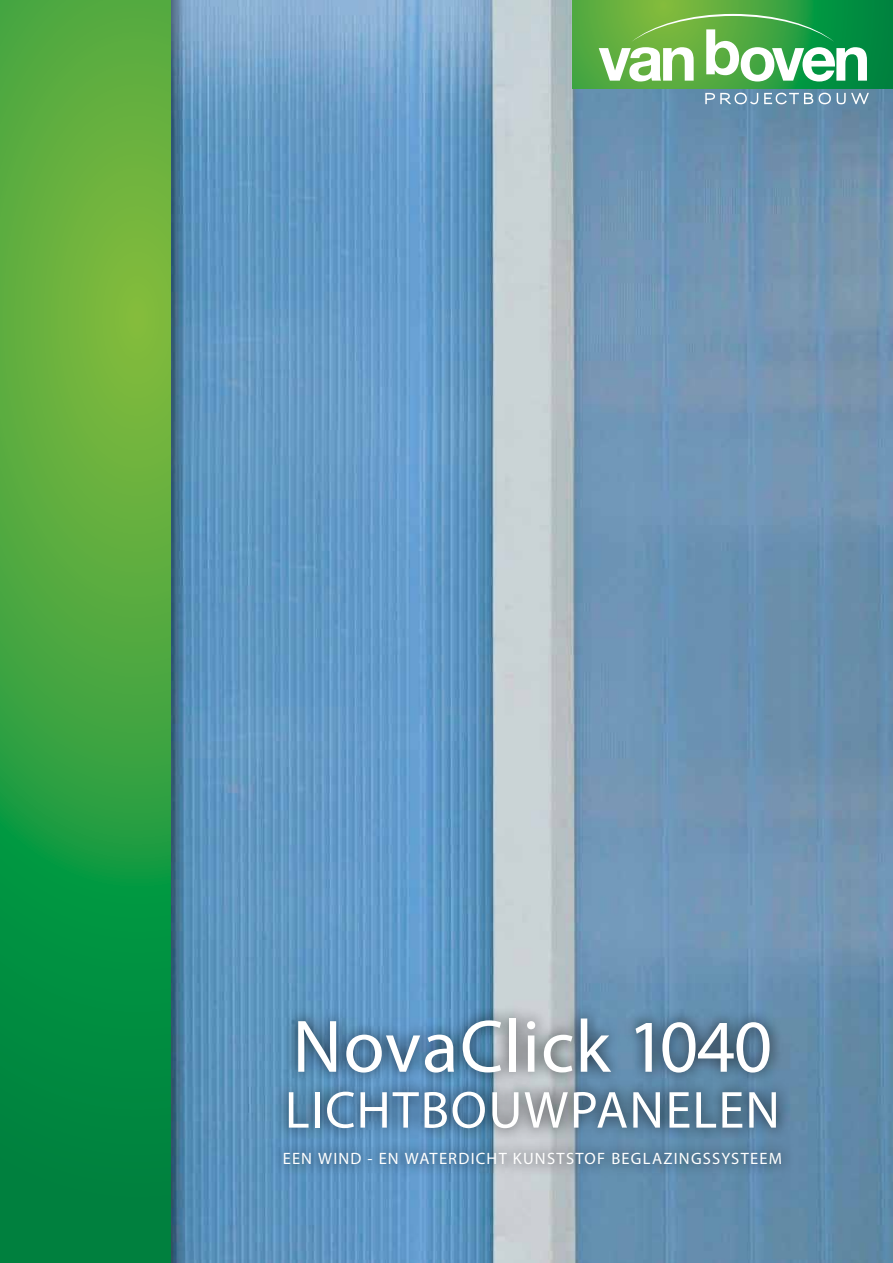
<style>
.page{position:relative;width:893px;height:1263px;background:#fff}
.page>*{position:absolute;margin:0;border:0;box-sizing:border-box;transform-origin:0 0}
.t1{font:75px "Myriad Pro";letter-spacing:.01em;color:#fff}
.t2{font:52.5px "Myriad Pro";letter-spacing:.03em;color:#fff}
.t3{font:16.5px "Myriad Pro";letter-spacing:.075em;color:#fff}
</style>
<div class="page">
<img style="left:187px;top:0;width:706px;height:1263px">
<div style="left:0;top:0;width:187px;height:1263px;background:#000;opacity:.3"></div>
<svg style="left:0;top:0;width:170px;height:1263px;background:#3ca13f"></svg>
<div style="left:284px;top:1005px;width:500px;height:81px;background:#000;opacity:.75"></div>
<div style="left:270px;top:1078px;width:525px;height:100px;background:#000;opacity:.75"></div>
<svg style="left:573px;top:0;width:320px;height:88px;background:#379f3f"></svg>
<svg style="left:599px;top:14px;width:268px;height:68px"></svg>
<svg style="left:705px;top:93px;width:53px;height:11px"></svg>
<svg style="left:764px;top:93px;width:49px;height:11px"></svg>
<svg style="left:819px;top:93px;width:12px;height:11px"></svg>
<svg style="left:837px;top:93px;width:32px;height:11px"></svg>
<h1 class="t1" style="left:292px;top:1000px;width:481px">NovaClick 1040</h1>
<h2 class="t2" style="left:285px;top:1077px;width:496px">LICHTBOUWPANELEN</h2>
<p class="t3" style="left:283px;top:1148px;width:501px">EEN WIND - EN WATERDICHT KUNSTSTOF BEGLAZINGSSYSTEEM</p>
</div>
